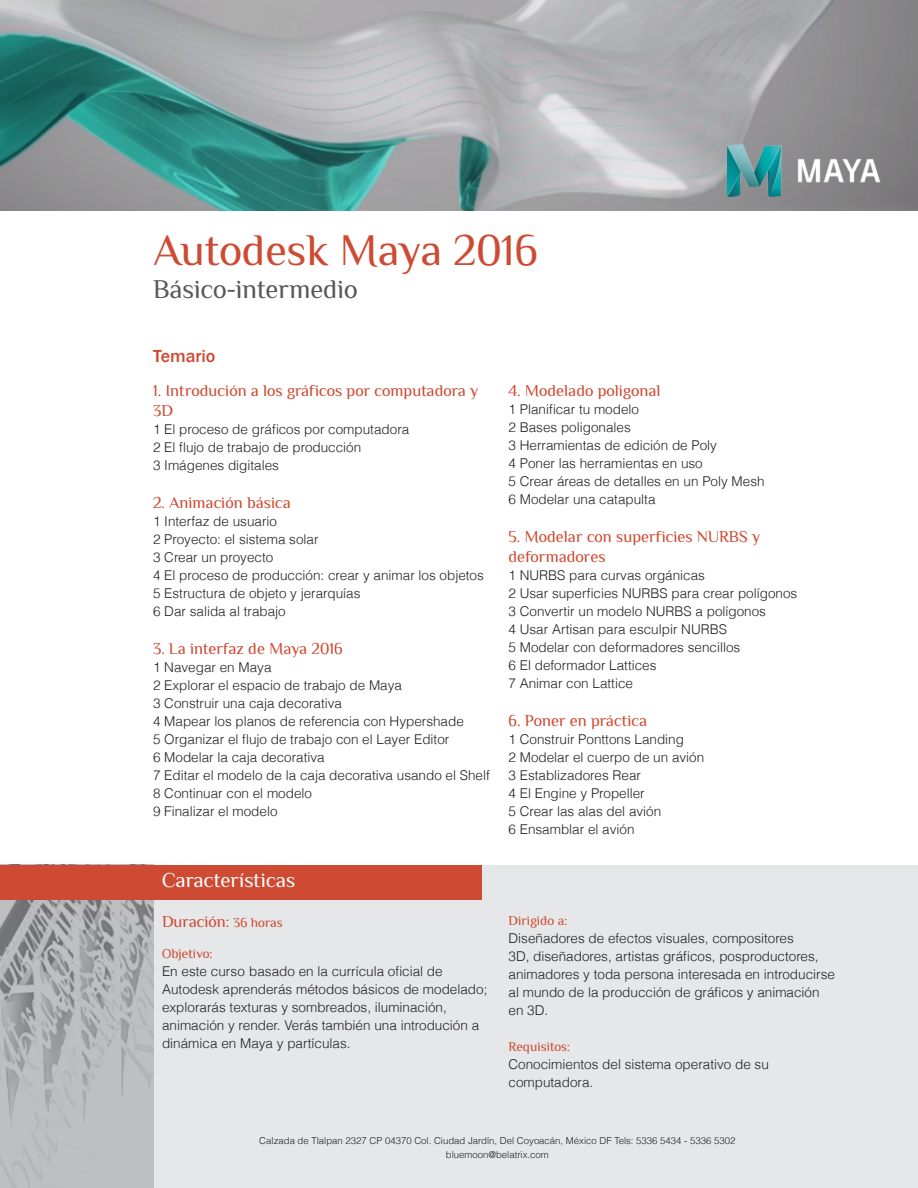
<style>
.page{position:relative;width:918px;height:1188px;background:#fff}
.page>*{position:absolute;margin:0;border:0;box-sizing:border-box;transform-origin:0 0}
.TituloMain{font:45px "Philosopher";color:#ce4a32}
.nivel{font:27px "Philosopher";color:#57585a}
.t1{font:21px "Philosopher";color:#fff}
.t2{font:500 18px "Franklin Gothic";color:#ce4a32}
.Subtitulos_temario_c{font:16.5px/19.8px "Philosopher";color:#ce4a32}
.Cuerpo_de_texto{font:300 13.5px/18px "Helvetica";color:#231f20}
.Subtitulos_temario_c-2{font:13.5px "Philosopher";color:#ce4a32}
.t3{font:300 9.6px/13.6px "Helvetica";color:#231f20;text-align:center}
.s1{font-size:13.5px}
</style>
<div class="page">
<div style="left:0;top:865px;width:918px;height:323px;background:#e6e7e9"></div>
<img style="left:0;top:899px;width:153px;height:289px">
<div style="left:0;top:865px;width:482px;height:34px;background:#ce4a32"></div>
<img style="left:0;top:0;width:918px;height:211px">
<img style="left:728px;top:145px;width:161px;height:52px">
<p class="TituloMain" style="left:153px;top:226px;width:387px">Autodesk Maya 2016</p>
<p class="nivel" style="left:153px;top:275px;width:206px">Básico-intermedio</p>
<h3 class="t2" style="left:153px;top:344px;width:64px">Temario</h3>
<p class="Subtitulos_temario_c" style="left:153px;top:381px;width:327px">1. Introdución a los gráficos por computadora y<br>3D</p>
<p class="Cuerpo_de_texto" style="left:153px;top:420px;width:258px">1 El proceso de gráficos por computadora</p>
<p class="Cuerpo_de_texto" style="left:153px;top:438px;width:210px">2 El flujo de trabajo de producción</p>
<p class="Cuerpo_de_texto" style="left:153px;top:456px;width:128px">3 Imágenes digitales</p>
<p class="Subtitulos_temario_c" style="left:153px;top:493px;width:139px">2. Animación básica</p>
<p class="Cuerpo_de_texto" style="left:153px;top:512px;width:126px">1 Interfaz de usuario</p>
<p class="Cuerpo_de_texto" style="left:153px;top:530px;width:167px">2 Proyecto: el sistema solar</p>
<p class="Cuerpo_de_texto" style="left:153px;top:548px;width:122px">3 Crear un proyecto</p>
<p class="Cuerpo_de_texto" style="left:153px;top:566px;width:332px">4 El proceso de producción: crear y animar los objetos</p>
<p class="Cuerpo_de_texto" style="left:153px;top:584px;width:209px">5 Estructura de objeto y jerarquías</p>
<p class="Cuerpo_de_texto" style="left:153px;top:602px;width:134px">6 Dar salida al trabajo</p>
<p class="Subtitulos_temario_c" style="left:153px;top:638px;width:191px">3. La interfaz de Maya 2016</p>
<p class="Cuerpo_de_texto" style="left:153px;top:657px;width:120px">1 Navegar en Maya</p>
<p class="Cuerpo_de_texto" style="left:153px;top:675px;width:251px">2 Explorar el espacio de trabajo de Maya</p>
<p class="Cuerpo_de_texto" style="left:153px;top:693px;width:191px">3 Construir una caja decorativa</p>
<p class="Cuerpo_de_texto" style="left:153px;top:711px;width:312px">4 Mapear los planos de referencia con Hypershade</p>
<p class="Cuerpo_de_texto" style="left:153px;top:729px;width:298px">5 Organizar el flujo de trabajo con el Layer Editor</p>
<p class="Cuerpo_de_texto" style="left:153px;top:747px;width:173px">6 Modelar la caja decorativa</p>
<p class="Cuerpo_de_texto" style="left:153px;top:765px;width:338px">7 Editar el modelo de la caja decorativa usando el Shelf</p>
<p class="Cuerpo_de_texto" style="left:153px;top:783px;width:161px">8 Continuar con el modelo</p>
<p class="Cuerpo_de_texto" style="left:153px;top:801px;width:126px">9 Finalizar el modelo</p>
<h3 class="t1" style="left:162px;top:869px;width:135px">Características</h3>
<p class="Subtitulos_temario_c" style="left:162px;top:912px;width:122px">Duración: <span class="s1">36 horas</span></p>
<p class="Subtitulos_temario_c-2" style="left:162px;top:946px;width:52px">Objetivo:</p>
<p class="Cuerpo_de_texto" style="left:162px;top:961px;width:327px">En este curso basado en la currícula oficial de Autodesk aprenderás métodos básicos de modelado; explorarás texturas y sombreados, iluminación, animación y render. Verás también una introdución a dinámica en Maya y partículas.</p>
<p class="Subtitulos_temario_c" style="left:508px;top:381px;width:154px">4. Modelado poligonal</p>
<p class="Cuerpo_de_texto" style="left:508px;top:400px;width:132px">1 Planificar tu modelo</p>
<p class="Cuerpo_de_texto" style="left:508px;top:418px;width:124px">2 Bases poligonales</p>
<p class="Cuerpo_de_texto" style="left:508px;top:436px;width:210px">3 Herramientas de edición de Poly</p>
<p class="Cuerpo_de_texto" style="left:508px;top:454px;width:196px">4 Poner las herramientas en uso</p>
<p class="Cuerpo_de_texto" style="left:508px;top:472px;width:258px">5 Crear áreas de detalles en un Poly Mesh</p>
<p class="Cuerpo_de_texto" style="left:508px;top:490px;width:149px">6 Modelar una catapulta</p>
<p class="Subtitulos_temario_c" style="left:508px;top:527px;width:253px">5. Modelar con superficies NURBS y deformadores</p>
<p class="Cuerpo_de_texto" style="left:508px;top:566px;width:198px">1 NURBS para curvas orgánicas</p>
<p class="Cuerpo_de_texto" style="left:508px;top:584px;width:290px">2 Usar superficies NURBS para crear polígonos</p>
<p class="Cuerpo_de_texto" style="left:508px;top:602px;width:259px">3 Convertir un modelo NURBS a polígonos</p>
<p class="Cuerpo_de_texto" style="left:508px;top:620px;width:220px">4 Usar Artisan para esculpir NURBS</p>
<p class="Cuerpo_de_texto" style="left:508px;top:638px;width:233px">5 Modelar con deformadores sencillos</p>
<p class="Cuerpo_de_texto" style="left:508px;top:656px;width:150px">6 El deformador Lattices</p>
<p class="Cuerpo_de_texto" style="left:508px;top:674px;width:126px">7 Animar con Lattice</p>
<p class="Subtitulos_temario_c" style="left:508px;top:710px;width:140px">6. Poner en práctica</p>
<p class="Cuerpo_de_texto" style="left:508px;top:729px;width:177px">1 Construir Ponttons Landing</p>
<p class="Cuerpo_de_texto" style="left:508px;top:747px;width:197px">2 Modelar el cuerpo de un avión</p>
<p class="Cuerpo_de_texto" style="left:508px;top:765px;width:134px">3 Establizadores Rear</p>
<p class="Cuerpo_de_texto" style="left:508px;top:783px;width:138px">4 El Engine y Propeller</p>
<p class="Cuerpo_de_texto" style="left:508px;top:801px;width:154px">5 Crear las alas del avión</p>
<p class="Cuerpo_de_texto" style="left:508px;top:819px;width:128px">6 Ensamblar el avión</p>
<p class="Subtitulos_temario_c-2" style="left:509px;top:913px;width:60px">Dirigido a:</p>
<p class="Cuerpo_de_texto" style="left:509px;top:929px;width:328px">Diseñadores de efectos visuales, compositores<br>3D, diseñadores, artistas gráficos, posproductores, animadores y toda persona interesada en introducirse al mundo de la producción de gráficos y animación en 3D.</p>
<p class="Subtitulos_temario_c-2" style="left:509px;top:1039px;width:63px">Requisitos:</p>
<p class="Cuerpo_de_texto" style="left:509px;top:1055px;width:262px">Conocimientos del sistema operativo de su computadora.</p>
<p class="t3" style="left:259px;top:1134px;width:478px">Calzada de Tlalpan 2327 CP 04370 Col. Ciudad Jardín, Del Coyoacán, México DF Tels: 5336 5434 - 5336 5302 bluemoon@belatrix.com</p>
</div>
